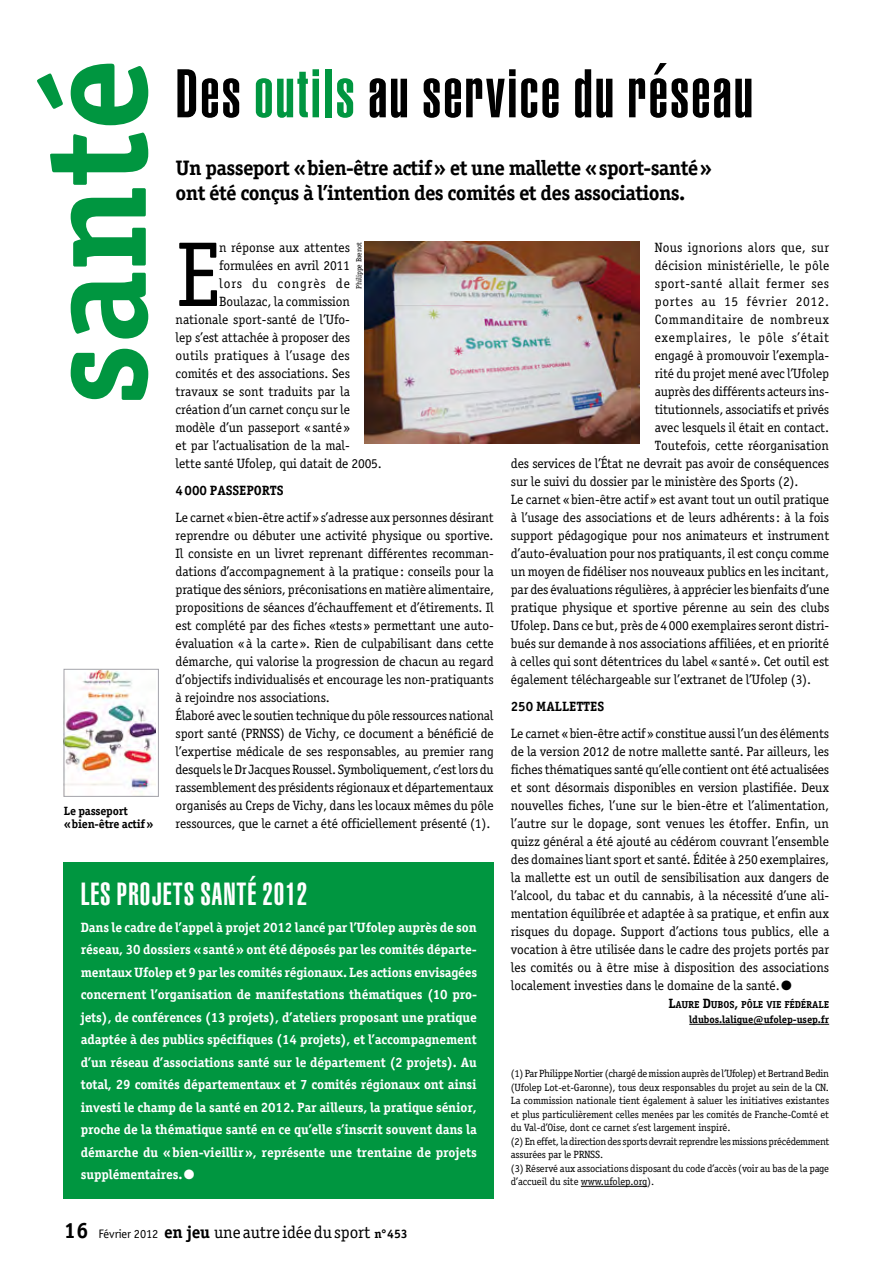
<style>
.page{position:relative;width:893px;height:1263px;background:#fff}
.page>*{position:absolute;margin:0;border:0;box-sizing:border-box;transform-origin:0 0}
.t1{font:700 147px "Officina Serif";letter-spacing:-.005em;color:#009640}
.t2{font:92.4px "Officina Serif";color:#000}
.t3{font:900 extra-condensed 67.5px "Helvetica";letter-spacing:.035em;color:#000}
.t4{font:900 extra-condensed 31.5px "Helvetica";letter-spacing:.03em;color:#fff}
.t5{font:700 21px/24.8px "Officina Serif";letter-spacing:-.03em;color:#000}
.t6{font:17.25px "Officina Serif";letter-spacing:-.005em;color:#000}
.t7{font:13.5px/18px "Officina Serif";letter-spacing:-.01em;color:#000;text-align:justify}
.t8{font:700 13.5px/22.5px "Officina Serif";letter-spacing:-.005em;color:#fff;text-align:justify}
.t9{font:13.5px "Officina Serif";letter-spacing:.015em;color:#000}
.t10{font:13.5px "Officina Serif";letter-spacing:.03em;color:#000}
.t11{font:700 13.5px "Officina Serif";letter-spacing:-.005em;color:#000}
.t12{font:13.5px "Officina Serif";letter-spacing:.02em;color:#000}
.t13{font:13.5px "Officina Serif";letter-spacing:.045em;color:#000}
.t14{font:13.5px "Officina Serif";letter-spacing:.05em;color:#000}
.t15{font:13.5px "Officina Serif";letter-spacing:.065em;color:#000}
.t16{font:700 12px/13.5px "Officina Serif";letter-spacing:-.02em;color:#000}
.t17{font:10.5px/13.5px "Officina Serif";letter-spacing:-.015em;color:#000}
.t18{font:700 10.5px "Officina Serif";letter-spacing:-.01em;color:#000}
.t19{font:700 10.2px "Officina Serif";letter-spacing:-.01em;color:#000}
.t20{font:7.5px "Officina Serif";letter-spacing:-.005em;color:#000}
.s1{color:#009640}
.s2{font-size:13.5px}
.s3{font-weight:700;font-size:22.2px}
.s4{font-family:"Officina Sans";font-size:12.3px}
.s5{font-weight:700}
.s6{font-weight:700;font-size:12.3px}
</style>
<div class="page">
<div style="left:64px;top:863px;width:430px;height:336px;background:#009640"></div>
<hr style="left:689px;top:1024px;width:140px;height:1px;background:#000">
<hr style="left:581px;top:1186px;width:66px;height:1px;background:#000">
<img style="left:365px;top:242px;width:275px;height:201px">
<img style="left:66px;top:671px;width:89px;height:124px">
<div style="left:64px;top:669px;width:95px;height:128px;border:1px solid #a4a4aa"></div>
<h1 class="t1" style="left:4px;top:406px;width:349px;rotate:-90deg">santé</h1>
<h3 class="t3" style="left:176px;top:55px;width:579px">Des <span class="s1">outils</span> au service du réseau</h3>
<h3 class="t5" style="left:176px;top:155px;width:538px">Un passeport «bien-être actif» et une mallette «sport-santé» ont été conçus à l’intention des comités et des associations.</h3>
<p class="t20" style="left:355px;top:289px;width:49px;rotate:-90deg">Philippe Brenot</p>
<p class="t9" style="left:655px;top:239px;width:176px">Nous ignorions alors que, sur</p>
<p class="t9" style="left:655px;top:257px;width:176px">décision ministérielle, le pôle</p>
<p class="t10" style="left:655px;top:275px;width:176px">sport-santé allait fermer ses</p>
<p class="t14" style="left:655px;top:293px;width:176px">portes au 15 février 2012.</p>
<p class="t10" style="left:655px;top:311px;width:176px">Commanditaire de nombreux</p>
<p class="t13" style="left:655px;top:329px;width:176px">exemplaires, le pôle s’était</p>
<p class="t7" style="left:655px;top:346px;width:176px">engagé à promouvoir l’exempla-</p>
<p class="t7" style="left:655px;top:364px;width:176px">rité du projet mené avec l’Ufolep</p>
<p class="t7" style="left:655px;top:382px;width:176px">auprès des différents acteurs ins-</p>
<p class="t7" style="left:655px;top:400px;width:176px">titutionnels, associatifs et privés</p>
<p class="t7" style="left:655px;top:418px;width:176px">avec lesquels il était en contact.</p>
<p class="t7" style="left:655px;top:436px;width:176px">Toutefois, cette réorganisation</p>
<p class="t7" style="left:511px;top:454px;width:320px">des services de l’État ne devrait pas avoir de conséquences</p>
<p class="t7" style="left:511px;top:472px;width:289px">sur le suivi du dossier par le ministère des Sports (2).</p>
<p class="t7" style="left:511px;top:490px;width:320px">Le carnet «bien-être actif» est avant tout un outil pratique</p>
<p class="t7" style="left:511px;top:508px;width:320px">à l’usage des associations et de leurs adhérents: à la fois</p>
<p class="t7" style="left:511px;top:526px;width:320px">support pédagogique pour nos animateurs et instrument</p>
<p class="t7" style="left:511px;top:544px;width:320px">d’auto-évaluation pour nos pratiquants, il est conçu comme</p>
<p class="t7" style="left:511px;top:562px;width:320px">un moyen de fidéliser nos nouveaux publics en les incitant,</p>
<p class="t7" style="left:511px;top:580px;width:320px">par des évaluations régulières, à apprécier les bienfaits d’une</p>
<p class="t7" style="left:511px;top:598px;width:320px">pratique physique et sportive pérenne au sein des clubs</p>
<p class="t7" style="left:511px;top:616px;width:320px">Ufolep. Dans ce but, près de 4000 exemplaires seront distri-</p>
<p class="t7" style="left:511px;top:634px;width:320px">bués sur demande à nos associations affiliées, et en priorité</p>
<p class="t7" style="left:511px;top:652px;width:320px">à celles qui sont détentrices du label «santé». Cet outil est</p>
<p class="t7" style="left:511px;top:670px;width:302px">également téléchargeable sur l’extranet de l’Ufolep (3).</p>
<p class="t11" style="left:511px;top:698px;width:95px">250 MALLETTES</p>
<p class="t7" style="left:511px;top:724px;width:320px">Le carnet «bien-être actif» constitue aussi l’un des éléments de la version 2012 de notre mallette santé. Par ailleurs, les fiches thématiques santé qu’elle contient ont été actualisées et sont désormais disponibles en version plastifiée. Deux nouvelles fiches, l’une sur le bien-être et l’alimentation, l’autre sur le dopage, sont venues les étoffer. Enfin, un quizz général a été ajouté au cédérom couvrant l’ensemble des domaines liant sport et santé. Éditée à 250 exemplaires, la mallette est un outil de sensibilisation aux dangers de l’alcool, du tabac et du cannabis, à la nécessité d’une ali&shy;mentation équilibrée et adaptée à sa pratique, et enfin aux risques du dopage. Support d’actions tous publics, elle a vocation à être utilisée dans le cadre des projets portés par les comités ou à être mise à disposition des associations localement investies dans le domaine de la santé.●</p>
<p class="t19" style="left:668px;top:998px;width:162px"><span class="s2">L</span>AURE <span class="s2">D</span>UBOS<span class="s2">,</span> PÔLE VIE FÉDÉRALE</p>
<p class="t18" style="left:689px;top:1013px;width:141px">ldubos.laligue@ufolep-usep.fr</p>
<h2 class="t2" style="left:176px;top:221px;width:46px">E</h2>
<p class="t7" style="left:219px;top:238px;width:132px">n réponse aux attentes</p>
<p class="t7" style="left:219px;top:256px;width:132px">formulées en avril 2011</p>
<p class="t15" style="left:219px;top:275px;width:133px">lors du congrès de</p>
<p class="t7" style="left:219px;top:292px;width:132px">Boulazac, la commission</p>
<p class="t7" style="left:176px;top:310px;width:176px">nationale sport-santé de l’Ufo-</p>
<p class="t7" style="left:176px;top:328px;width:176px">lep s’est attachée à proposer des</p>
<p class="t12" style="left:176px;top:347px;width:176px">outils pratiques à l’usage des</p>
<p class="t7" style="left:176px;top:364px;width:176px">comités et des associations. Ses</p>
<p class="t7" style="left:176px;top:382px;width:176px">travaux se sont traduits par la</p>
<p class="t7" style="left:176px;top:400px;width:176px">création d’un carnet conçu sur le</p>
<p class="t7" style="left:176px;top:418px;width:176px">modèle d’un passeport «santé»</p>
<p class="t7" style="left:176px;top:436px;width:176px">et par l’actualisation de la mal-</p>
<p class="t7" style="left:176px;top:454px;width:208px">lette santé Ufolep, qui datait de 2005.</p>
<p class="t11" style="left:176px;top:482px;width:109px">4000 PASSEPORTS</p>
<p class="t7" style="left:176px;top:508px;width:320px;text-align:left">Le carnet «bien-être actif» s’adresse aux personnes désirant reprendre ou débuter une activité physique ou sportive.<br>Il consiste en un livret reprenant différentes recomman&shy;dations d’accompagnement à la pratique: conseils pour la pratique des séniors, préconisations en matière alimentaire, propositions de séances d’échauffement et d’étirements. Il est complété par des fiches «tests» permettant une auto&shy;évaluation «à la carte». Rien de culpabilisant dans cette démarche, qui valorise la progression de chacun au regard d’objectifs individualisés et encourage les non-pratiquants à rejoindre nos associations.<br>Élaboré avec le soutien technique du pôle ressources national sport santé (PRNSS) de Vichy, ce document a bénéficié de l’expertise médicale de ses responsables, au premier rang desquels le Dr Jacques Roussel. Symboliquement, c’est lors du rassemblement des présidents régionaux et départementaux organisés au Creps de Vichy, dans les locaux mêmes du pôle ressources, que le carnet a été officiellement présenté (1).</p>
<p class="t16" style="left:64px;top:804px;width:91px">Le passeport «bien-être actif»</p>
<h3 class="t4" style="left:81px;top:875px;width:228px">LES PROJETS SANTÉ 2012</h3>
<p class="t8" style="left:81px;top:915px;width:398px">Dans le cadre de l’appel à projet 2012 lancé par l’Ufolep auprès de son réseau, 30 dossiers «santé» ont été déposés par les comités départe&shy;mentaux Ufolep et 9 par les comités régionaux. Les actions envisagées concernent l’organisation de manifestations thématiques (10 pro&shy;jets), de conférences (13 projets), d’ateliers proposant une pratique adaptée à des publics spécifiques (14 projets), et l’accompagnement d’un réseau d’associations santé sur le département (2 projets). Au total, 29 comités départementaux et 7 comités régionaux ont ainsi investi le champ de la santé en 2012. Par ailleurs, la pratique sénior, proche de la thématique santé en ce qu’elle s’inscrit souvent dans la démarche du «bien-vieillir», représente une trentaine de projets supplémentaires.●</p>
<p class="t17" style="left:511px;top:1067px;width:320px">(1) Par Philippe Nortier (chargé de mission auprès de l’Ufolep) et Bertrand Bedin (Ufolep Lot-et-Garonne), tous deux responsables du projet au sein de la CN.<br>La commission nationale tient également à saluer les initiatives existantes et plus particulièrement celles menées par les comités de Franche-Comté et du Val-d’Oise, dont ce carnet s’est largement inspiré.<br>(2) En effet, la direction des sports devrait reprendre les missions précédemment assurées par le PRNSS.<br>(3) Réservé aux associations disposant du code d’accès (voir au bas de la page d’accueil du site www.ufolep.org).</p>
<p class="t6" style="left:64px;top:1222px;width:345px"><span class="s3">16</span> <span class="s4">Février 2012</span> <span class="s5">en jeu</span> une autre idée du sport <span class="s6">n°453</span></p>
</div>
